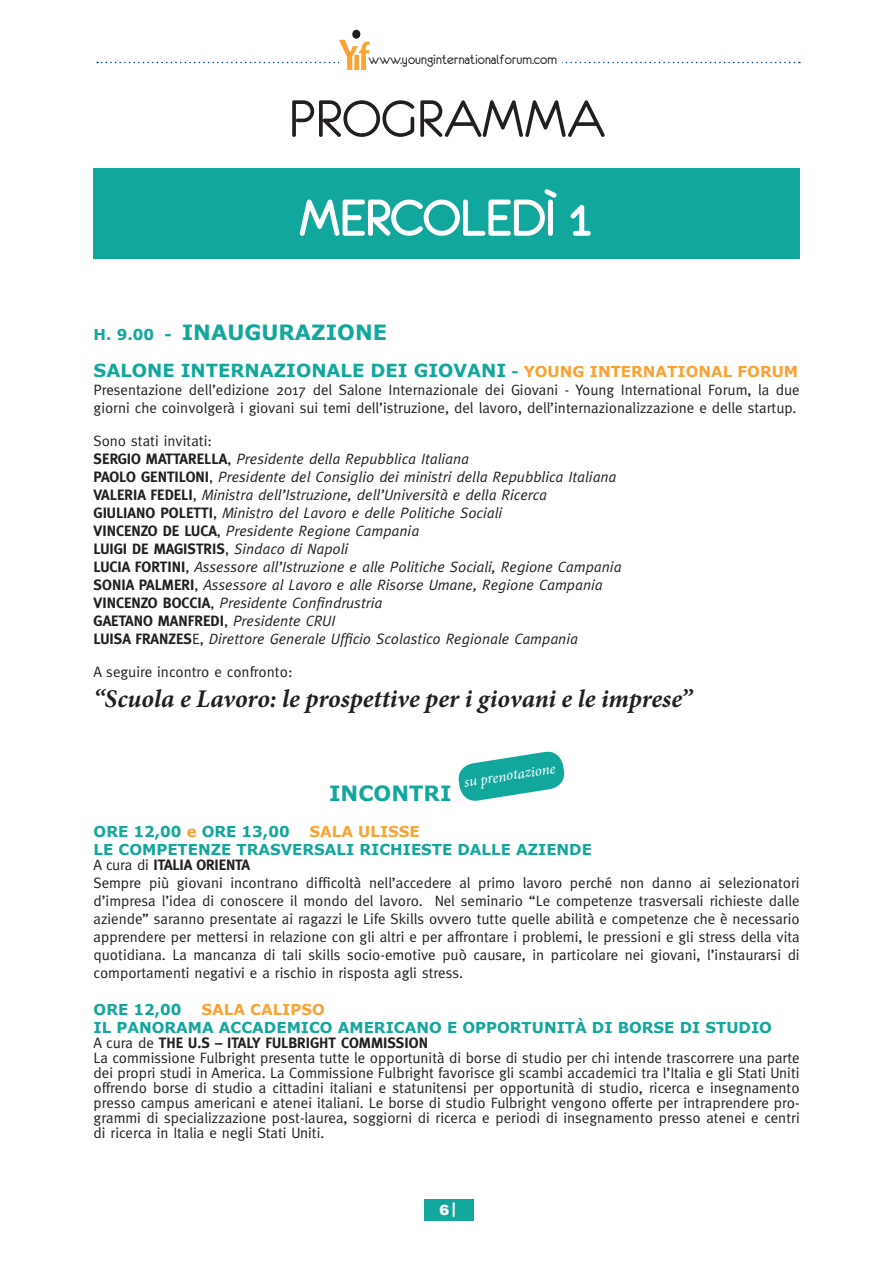
<style>
.page{position:relative;width:872px;height:1263px;background:#fff}
.page>*{position:absolute;margin:0;border:0;box-sizing:border-box;transform-origin:0 0}
.t1{font:58.5px "Eurofurenceregular";color:#231f20}
.t2{font:55.5px "Eurofurenceregular";color:#fff}
.t3{font:italic 700 25.5px "Minion Pro";color:#231f20}
.t4{font:700 21px "Verdana";color:#12a79d}
.t5{font:700 18px "Verdana";color:#12a79d}
.Normale{font:15px/18px "Meta";color:#231f20;text-align:justify}
.t6{font:italic 15px "Meta";color:#231f20}
.t7{font:700 15px "Verdana";color:#12a79d}
.t8{font:700 15px "Meta";color:#231f20}
.t9{font:15px "Eurofurenceregular";letter-spacing:-.01em;color:#231f20}
.t10{font:700 15px "Verdana";color:#f9a335}
.t11{font:italic 15px "Minion Pro";color:#fff}
.t12{font:900 14.55px "Helvetica";color:#fff}
.s1{font-size:15px}
.s2{font-size:15px;color:#f9a335}
.s3{font-weight:700;font-style:normal}
.s4{font-style:normal}
.s5{font-weight:400}
.s6{font-weight:400;font-style:italic}
.s7{color:#f9a335}
</style>
<div class="page">
<div style="left:424px;top:1199px;width:50px;height:22px;background:#12a79d"></div>
<hr style="left:452px;top:1202px;width:3px;height:15px;background:#fff">
<div style="left:352px;top:30px;width:8px;height:9px;background:#231f20;border-radius:50%"></div>
<svg style="left:97px;top:40px;width:703px;height:30px"></svg>
<div style="left:94px;top:169px;width:705px;height:90px;background:#12a79d"></div>
<svg style="left:299px;top:189px;width:258px;height:47px"></svg>
<svg style="left:570px;top:204px;width:21px;height:32px"></svg>
<svg style="left:458px;top:751px;width:107px;height:50px"></svg>
<p class="t9" style="left:368px;top:52px;width:190px">www.younginternationalforum.com</p>
<p class="t1" style="left:288px;top:89px;width:317px">PROGRAMMA</p>
<p class="t2" style="left:299px;top:190px;width:296px">MERCOLEDÌ 1</p>
<p class="t4" style="left:94px;top:318px;width:295px"><span class="s1">H. 9.00 -</span> INAUGURAZIONE</p>
<p class="t5" style="left:94px;top:357px;width:706px">SALONE INTERNAZIONALE DEI GIOVANI <span class="s1">-</span> <span class="s2">YOUNG INTERNATIONAL FORUM</span></p>
<p class="Normale" style="left:94px;top:380px;width:707px">Presentazione dell’edizione 2017 del Salone Internazionale dei Giovani - Young International Forum, la due giorni che coinvolgerà i giovani sui temi dell’istruzione, del lavoro, dell’internazionalizzazione e delle startup.</p>
<p class="Normale" style="left:94px;top:431px;width:120px">Sono stati invitati:</p>
<p class="t6" style="left:94px;top:450px;width:377px"><span class="s3">SERGIO MATTARELLA</span><span class="s4">,</span> Presidente della Repubblica Italiana</p>
<p class="t6" style="left:94px;top:468px;width:524px"><span class="s3">PAOLO GENTILONI</span><span class="s4">,</span> Presidente del Consiglio dei ministri della Repubblica Italiana</p>
<p class="t6" style="left:94px;top:486px;width:455px"><span class="s3">VALERIA FEDELI</span><span class="s4">,</span> Ministra dell’Istruzione, dell’Università e della Ricerca</p>
<p class="t6" style="left:94px;top:504px;width:410px"><span class="s3">GIULIANO POLETTI</span><span class="s4">,</span> Ministro del Lavoro e delle Politiche Sociali</p>
<p class="t6" style="left:94px;top:522px;width:327px"><span class="s3">VINCENZO DE LUCA</span><span class="s4">,</span> Presidente Regione Campania</p>
<p class="t8" style="left:94px;top:540px;width:256px">LUIGI DE MAGISTRIS<span class="s5">,</span> <span class="s6">Sindaco di Napoli</span></p>
<p class="t6" style="left:94px;top:558px;width:529px"><span class="s3">LUCIA FORTINI</span><span class="s4">,</span> Assessore all’Istruzione e alle Politiche Sociali, Regione Campania</p>
<p class="t6" style="left:94px;top:576px;width:510px"><span class="s3">SONIA PALMERI</span><span class="s4">,</span> Assessore al Lavoro e alle Risorse Umane, Regione Campania</p>
<p class="t6" style="left:94px;top:594px;width:290px"><span class="s3">VINCENZO BOCCIA</span><span class="s4">,</span> Presidente Confindrustria</p>
<p class="t8" style="left:94px;top:612px;width:243px">GAETANO MANFREDI<span class="s5">,</span> <span class="s6">Presidente CRUI</span></p>
<p class="t6" style="left:94px;top:630px;width:486px"><span class="s3">LUISA FRANZES</span><span class="s4">E,</span> Direttore Generale Ufficio Scolastico Regionale Campania</p>
<p class="Normale" style="left:94px;top:662px;width:200px">A seguire incontro e confronto:</p>
<p class="t3" style="left:94px;top:681px;width:600px">“Scuola e Lavoro: le prospettive per i giovani e le imprese”</p>
<p class="t4" style="left:329px;top:778px;width:124px">INCONTRI</p>
<p class="t11" style="left:462px;top:772px;width:94px;rotate:-9deg">su prenotazione</p>
<p class="t7" style="left:94px;top:821px;width:198px">ORE 12,00 <span class="s7">e</span> ORE 13,00</p>
<p class="t10" style="left:310px;top:821px;width:112px">SALA ULISSE</p>
<p class="t7" style="left:94px;top:839px;width:500px">LE COMPETENZE TRASVERSALI RICHIESTE DALLE AZIENDE</p>
<p class="t8" style="left:94px;top:856px;width:158px"><span class="s5">A cura di</span> ITALIA ORIENTA</p>
<p class="Normale" style="left:94px;top:874px;width:707px">Sempre più giovani incontrano difficoltà nell’accedere al primo lavoro perché non danno ai selezionatori d’impresa l’idea di conoscere il mondo del lavoro. Nel seminario “Le competenze trasversali richieste dalle aziende” saranno presentate ai ragazzi le Life Skills ovvero tutte quelle abilità e competenze che è necessario apprendere per mettersi in relazione con gli altri e per affrontare i problemi, le pressioni e gli stress della vita quotidiana. La mancanza di tali skills socio-emotive può causare, in particolare nei giovani, l’instaurarsi di comportamenti negativi e a rischio in risposta agli stress.</p>
<p class="t7" style="left:94px;top:999px;width:89px">ORE 12,00</p>
<p class="t10" style="left:202px;top:999px;width:125px">SALA CALIPSO</p>
<p class="t7" style="left:94px;top:1017px;width:680px">IL PANORAMA ACCADEMICO AMERICANO E OPPORTUNITÀ DI BORSE DI STUDIO</p>
<p class="t8" style="left:94px;top:1034px;width:336px"><span class="s5">A cura de</span> THE U.S – ITALY FULBRIGHT COMMISSION</p>
<p class="Normale" style="left:94px;top:1050px;width:707px;line-height:15px">La commissione Fulbright presenta tutte le opportunità di borse di studio per chi intende trascorrere una parte dei propri studi in America. La Commissione Fulbright favorisce gli scambi accademici tra l’Italia e gli Stati Uniti offrendo borse di studio a cittadini italiani e statunitensi per opportunità di studio, ricerca e insegnamento presso campus americani e atenei italiani. Le borse di studio Fulbright vengono offerte per intraprendere pro&shy;grammi di specializzazione post-laurea, soggiorni di ricerca e periodi di insegnamento presso atenei e centri di ricerca in Italia e negli Stati Uniti.</p>
<p class="t12" style="left:439px;top:1200px;width:11px">6</p>
</div>
